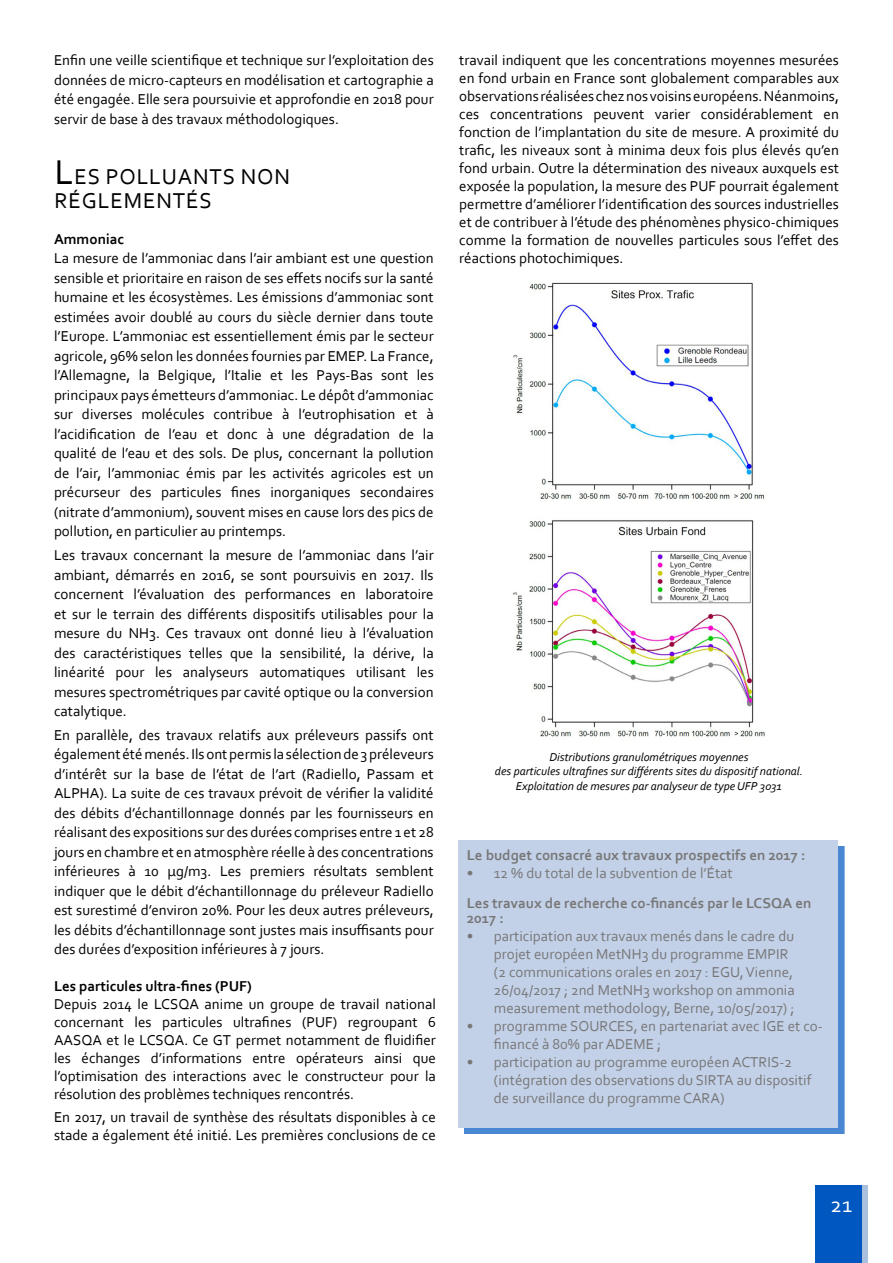
<style>
.page{position:relative;width:893px;height:1263px;background:#fff}
.page>*{position:absolute;margin:0;border:0;box-sizing:border-box;transform-origin:0 0}
.t1{font:22.5px/24px "Corbel";letter-spacing:.04em;color:#000}
.t2{font:22.5px "Corbel";color:#fff}
.t3{font:15px/19.5px "Corbel";color:#000;text-align:justify}
.t4{font:15px/18px "Corbel";color:#414042}
.t5{font:700 15px/15px "Corbel";color:#414042}
.t6{font:700 15px "Corbel";color:#000}
.t7{font:italic 12px/14.4px "Corbel";color:#000;text-align:center}
.s1{font-size:36px}
</style>
<div class="page">
<div style="left:464px;top:846px;width:380px;height:288px;background:linear-gradient(to right,#4a87d2,#4a87d2)"></div>
<div style="left:458px;top:840px;width:380px;height:287px;background:#c2d1e7"></div>
<img style="left:512px;top:282px;width:253px;height:458px">
<div style="left:862px;top:1185px;width:6px;height:78px;background:#aabfde"></div>
<div style="left:815px;top:1185px;width:47px;height:78px;background:#0057c0"></div>
<p class="t3" style="left:54px;top:50px;width:381px">Enfin une veille scientifique et technique sur l’exploitation des données de micro-capteurs en modélisation et cartographie a été engagée. Elle sera poursuivie et approfondie en 2018 pour servir de base à des travaux méthodologiques.</p>
<h1 class="t1" style="left:54px;top:164px;width:237px"><span class="s1">L</span>ES POLLUANTS NON<br>RÉGLEMENTÉS</h1>
<p class="t6" style="left:54px;top:230px;width:72px">Ammoniac</p>
<p class="t3" style="left:54px;top:248px;width:381px">La mesure de l’ammoniac dans l’air ambiant est une question sensible et prioritaire en raison de ses effets nocifs sur la santé humaine et les écosystèmes. Les émissions d’ammoniac sont estimées avoir doublé au cours du siècle dernier dans toute l’Europe. L’ammoniac est essentiellement émis par le secteur agricole, 96% selon les données fournies par EMEP. La France, l’Allemagne, la Belgique, l’Italie et les Pays-Bas sont les principaux pays émetteurs d’ammoniac. Le dépôt d’ammoniac sur diverses molécules contribue à l’eutrophisation et à l’acidification de l’eau et donc à une dégradation de la qualité de l’eau et des sols. De plus, concernant la pollution de l’air, l’ammoniac émis par les activités agricoles est un précurseur des particules fines inorganiques secondaires (nitrate d’ammonium), souvent mises en cause lors des pics de pollution, en particulier au printemps.</p>
<p class="t3" style="left:54px;top:545px;width:381px">Les travaux concernant la mesure de l’ammoniac dans l’air ambiant, démarrés en 2016, se sont poursuivis en 2017. Ils concernent l’évaluation des performances en laboratoire et sur le terrain des différents dispositifs utilisables pour la mesure du NH3. Ces travaux ont donné lieu à l’évaluation des caractéristiques telles que la sensibilité, la dérive, la linéarité pour les analyseurs automatiques utilisant les mesures spectrométriques par cavité optique ou la conversion catalytique.</p>
<p class="t3" style="left:54px;top:725px;width:381px">En parallèle, des travaux relatifs aux préleveurs passifs ont également été menés. Ils ont permis la sélection de 3 préleveurs d’intérêt sur la base de l’état de l’art (Radiello, Passam et ALPHA). La suite de ces travaux prévoit de vérifier la validité des débits d’échantillonnage donnés par les fournisseurs en réalisant des expositions sur des durées comprises entre 1 et 28 jours en chambre et en atmosphère réelle à des concentrations inférieures à 10 µg/m3. Les premiers résultats semblent indiquer que le débit d’échantillonnage du préleveur Radiello est surestimé d’environ 20%. Pour les deux autres préleveurs, les débits d’échantillonnage sont justes mais insuffisants pour des durées d’exposition inférieures à 7 jours.</p>
<p class="t6" style="left:54px;top:977px;width:199px">Les particules ultra-fines (PUF)</p>
<p class="t3" style="left:54px;top:995px;width:383px;line-height:18px">Depuis 2014 le LCSQA anime un groupe de travail national concernant les particules ultrafines (PUF) regroupant 6<br>AASQA et le LCSQA. Ce GT permet notamment de fluidifier les échanges d’informations entre opérateurs ainsi que l’optimisation des interactions avec le constructeur pour la résolution des problèmes techniques rencontrés.</p>
<p class="t3" style="left:54px;top:1107px;width:383px;line-height:18px">En 2017, un travail de synthèse des résultats disponibles à ce stade a également été initié. Les premières conclusions de ce</p>
<p class="t3" style="left:459px;top:51px;width:381px;line-height:18px">travail indiquent que les concentrations moyennes mesurées en fond urbain en France sont globalement comparables aux observations réalisées chez nos voisins européens. Néanmoins, ces concentrations peuvent varier considérablement en fonction de l’implantation du site de mesure. A proximité du trafic, les niveaux sont à minima deux fois plus élevés qu’en fond urbain. Outre la détermination des niveaux auxquels est exposée la population, la mesure des PUF pourrait également permettre d’améliorer l’identification des sources industrielles et de contribuer à l’étude des phénomènes physico-chimiques comme la formation de nouvelles particules sous l’effet des réactions photochimiques.</p>
<p class="t7" style="left:495px;top:749px;width:310px">Distributions granulométriques moyennes<br>des particules ultrafines sur différents sites du dispositif national.<br>Exploitation de mesures par analyseur de type UFP 3031</p>
<p class="t5" style="left:467px;top:847px;width:340px">Le budget consacré aux travaux prospectifs en 2017 :</p>
<p class="t4" style="left:467px;top:863px;width:267px">• 12 % du total de la subvention de l’État</p>
<p class="t5" style="left:467px;top:895px;width:346px">Les travaux de recherche co-financés par le LCSQA en<br>2017 :</p>
<p class="t4" style="left:494px;top:926px;width:302px;text-indent:-27px">• participation aux travaux menés dans le cadre du projet européen MetNH3 du programme EMPIR (2 communications orales en 2017 : EGU, Vienne, 26/04/2017 ; 2nd MetNH3 workshop on ammonia measurement methodology, Berne, 10/05/2017) ;</p>
<p class="t4" style="left:494px;top:1016px;width:331px;text-indent:-27px">• programme SOURCES, en partenariat avec IGE et co&shy;financé à 80% par ADEME ;</p>
<p class="t4" style="left:494px;top:1052px;width:319px;text-indent:-27px">• participation au programme européen ACTRIS-2 (intégration des observations du SIRTA au dispositif de surveillance du programme CARA)</p>
<h1 class="t2" style="left:831px;top:1190px;width:23px">21</h1>
</div>
